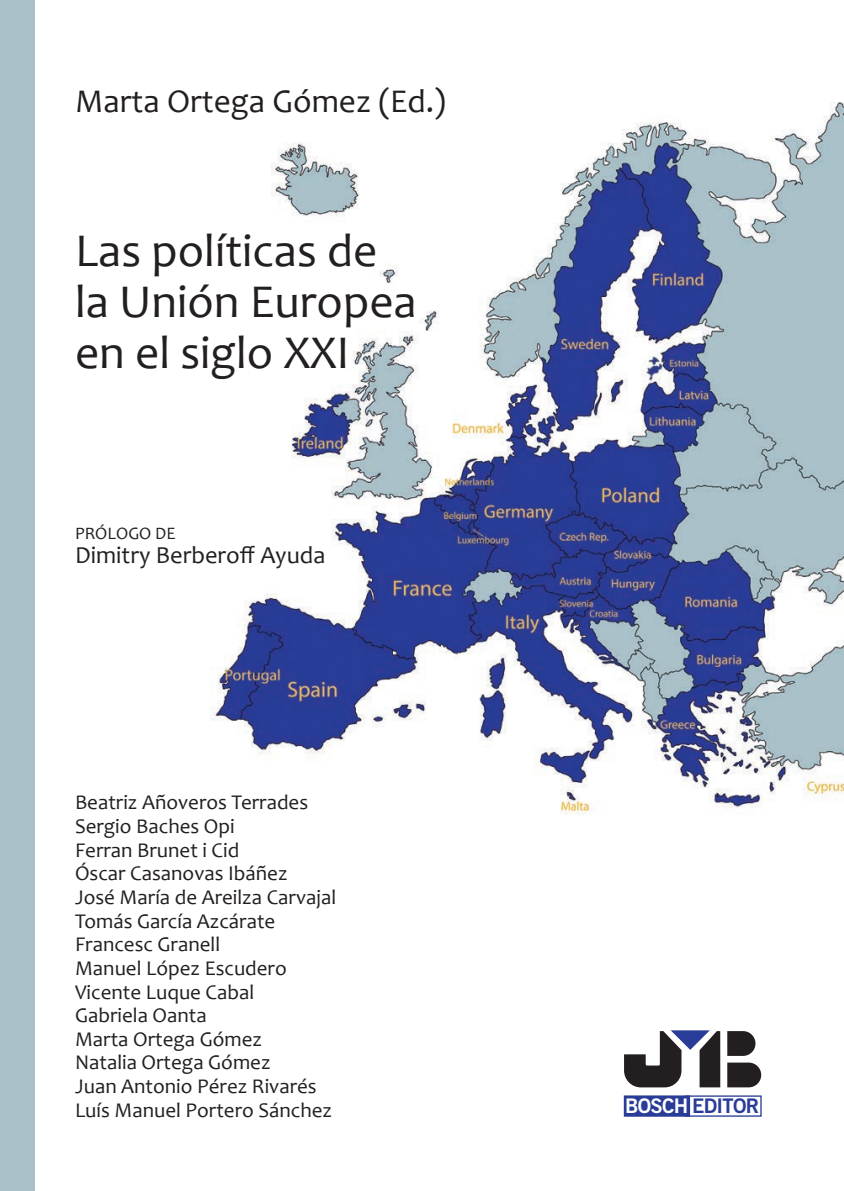
<style>
.page{position:relative;width:844px;height:1191px;background:#fff}
.page>*{position:absolute;margin:0;border:0;box-sizing:border-box;transform-origin:0 0}
.t1{font:47.25px/50.8px "Candara";color:#231f20}
.t2{font:33.25px "Candara";color:#231f20}
.t3{font:24.5px "Candara";color:#231f20}
.t4{font:21px/23.6px "Candara";color:#231f20}
.t5{font:20.12px "Trade Gothic LT Std Bd 2";letter-spacing:-.035em;color:#293c98}
.t6{font:17.5px "Candara";color:#231f20}
.s1{color:#fff}
</style>
<div class="page">
<div style="left:0;top:0;width:35px;height:1191px;background:#aac1c9"></div>
<img style="left:210px;top:103px;width:633px;height:712px">
<svg style="left:624px;top:1030px;width:138px;height:58px"></svg>
<div style="left:684px;top:1095px;width:77px;height:21px;border:1px solid #293c98"></div>
<div style="left:624px;top:1096px;width:65px;height:20px;background:#293c98"></div>
<div style="left:623px;top:1095px;width:67px;height:21px;border:1px solid #293c98"></div>
<h2 class="t2" style="left:75px;top:81px;width:372px">Marta Ortega Gómez (Ed.)</h2>
<h1 class="t1" style="left:75px;top:225px;width:343px">Las políticas de la Unión Europea en el siglo XXI</h1>
<p class="t6" style="left:75px;top:522px;width:102px">PRÓLOGO DE</p>
<p class="t3" style="left:75px;top:539px;width:252px">Dimitry Berberoff Ayuda</p>
<p class="t4" style="left:75px;top:790px;width:262px">Beatriz Añoveros Terrades<br>Sergio Baches Opi<br>Ferran Brunet i Cid<br>Óscar Casanovas Ibáñez<br>José María de Areilza Carvajal<br>Tomás García Azcárate<br>Francesc Granell<br>Manuel López Escudero<br>Vicente Luque Cabal<br>Gabriela Oanta<br>Marta Ortega Gómez<br>Natalia Ortega Gómez<br>Juan Antonio Pérez Rivarés<br>Luís Manuel Portero Sánchez</p>
<p class="t5" style="left:625px;top:1093px;width:135px"><span class="s1">BOSCH</span> EDITOR</p>
</div>
